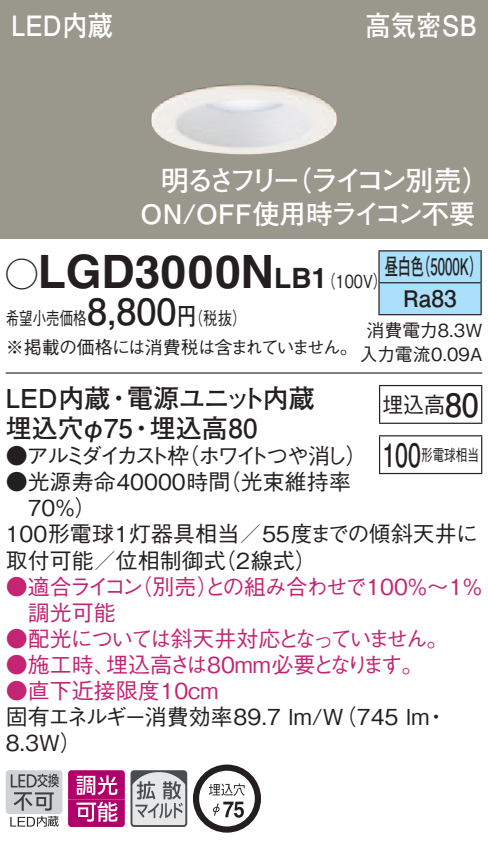
<style>
.page{position:relative;width:488px;height:857px;background:#fff}
.page>*{position:absolute;margin:0;border:0;box-sizing:border-box;transform-origin:0 0}
.t1{font:700 46px "Helvetica LT Std";color:#231f20}
.t2{font:700 36px "Futo Go B101 Pro";color:#231f20}
.t3{font:700 32px "Futo Go B101 Pro";color:#231f20;scale:.72 1}
.t4{font:700 32px "Futo Go B101 Pro";color:#231f20;scale:.95 1}
.t5{font:700 28px "Futo Go B101 Pro";letter-spacing:-.035em;color:#fff}
.t6{font:700 28px "Futo Go B101 Pro";letter-spacing:-.035em;color:#fff;scale:.9 1}
.t7{font:700 28px "Helvetica LT Std";color:#231f20}
.t8{font:700 26.8px "Futo Go B101 Pro";letter-spacing:-.005em;color:#fff}
.t9{font:700 26px "Futo Go B101 Pro";color:#231f20}
.t10{font:700 26px "Futo Go B101 Pro";letter-spacing:-.05em;color:#231f20}
.t11{font:700 22.8px/32px "Futo Go B101 Pro";color:#231f20;scale:.58 1}
.t12{font:500 22px/26px "Gothic BBB Pro";color:#231f20}
.t13{font:500 22px/26px "Gothic BBB Pro";letter-spacing:-.095em;color:#c32573}
.t14{font:500 22px/26px "Gothic BBB Pro";letter-spacing:-.035em;color:#c32573;text-align:center}
.t15{font:500 22px "Gothic BBB Pro";color:#c32573}
.t16{font:500 22px "Gothic BBB Pro";letter-spacing:-.15em;color:#231f20}
.t17{font:500 22px "Gothic BBB Pro";letter-spacing:-.18em;color:#231f20}
.t18{font:500 22px "Gothic BBB Pro";color:#231f20;scale:.95 1}
.t19{font:500 18px/28px "Gothic BBB Pro";letter-spacing:-.04em;color:#231f20;scale:.75 1}
.t20{font:500 18px/24px "Gothic BBB Pro";color:#231f20;text-align:center}
.t21{font:500 18px "Gothic BBB Pro";color:#231f20;scale:.8 1}
.t22{font:500 16px "Gothic BBB Pro";color:#231f20;scale:.72 1}
.s1{font-family:"Ford Classification 1";font-weight:400;font-size:32px}
.s2{font-family:"Futo Go B101 Pro";font-weight:700;font-size:24px}
.s3{font-size:46px}
.s4{font-family:"Helvetica LT Std";font-weight:700;font-size:28px}
</style>
<div class="page">
<div style="left:0;top:0;width:488px;height:238px;background:#9a988c"></div>
<img style="left:151px;top:84px;width:186px;height:70px">
<div style="left:6px;top:769px;width:56px;height:44px;background:#d1d2d4;border-radius:3px"></div>
<svg style="left:10px;top:773px;width:49px;height:53px"></svg>
<svg style="left:68px;top:770px;width:57px;height:56px;background:#c33e8e"></svg>
<svg style="left:133px;top:772px;width:51px;height:51px;background:#babbbd"></svg>
<div style="left:130px;top:769px;width:57px;height:57px;border:2px solid #4b4c4d;border-radius:3px"></div>
<svg style="left:193px;top:764px;width:68px;height:68px"></svg>
<hr style="left:6px;top:372px;width:476px;height:1px;background:#231f20">
<div style="left:379px;top:251px;width:101px;height:63px;background:#aae0f9"></div>
<hr style="left:378px;top:250px;width:103px;height:1px;background:#231f20">
<hr style="left:378px;top:251px;width:1px;height:31px;background:#231f20">
<hr style="left:480px;top:251px;width:1px;height:31px;background:#231f20">
<hr style="left:378px;top:282px;width:103px;height:1px;background:#231f20">
<hr style="left:378px;top:283px;width:1px;height:31px;background:#231f20">
<hr style="left:480px;top:283px;width:1px;height:31px;background:#231f20">
<hr style="left:378px;top:314px;width:103px;height:1px;background:#231f20">
<hr style="left:379px;top:386px;width:1px;height:36px;background:#231f20">
<hr style="left:379px;top:384px;width:103px;height:2px;background:#231f20">
<hr style="left:481px;top:386px;width:1px;height:36px;background:#231f20">
<hr style="left:379px;top:422px;width:103px;height:2px;background:#231f20">
<hr style="left:379px;top:436px;width:1px;height:36px;background:#231f20">
<hr style="left:379px;top:435px;width:103px;height:1px;background:#231f20">
<hr style="left:481px;top:436px;width:1px;height:36px;background:#231f20">
<hr style="left:379px;top:472px;width:103px;height:2px;background:#231f20">
<p class="t6" style="left:11px;top:3px;width:114px">LED内蔵</p>
<p class="t6" style="left:365px;top:3px;width:125px">高気密SB</p>
<p class="t5" style="left:284px;top:158px;width:208px">（ライコン別売(</p>
<p class="t5" style="left:161px;top:158px;width:141px">明るさフリー</p>
<p class="t8" style="left:140px;top:192px;width:336px">ON/OFF使用時ライコン不要</p>
<h1 class="t1" style="left:6px;top:243px;width:236px"><span class="s1">A</span>LGD3000</h1>
<p class="t21" style="left:177px;top:304px;width:88px">（<span class="s2">円</span>税抜(</p>
<p class="t7" style="left:241px;top:261px;width:72px"><span class="s3">N</span>LB</p>
<p class="t11" style="left:417px;top:248px;width:115px">（5000 (K</p>
<p class="t11" style="left:403px;top:248px;width:94px;text-indent:-19px">昼白色<br>Ra83</p>
<p class="t21" style="left:311px;top:266px;width:96px">（<span class="s4">1</span> 100 (V</p>
<h2 class="t2" style="left:87px;top:283px;width:91px">8,800</h2>
<p class="t19" style="left:6px;top:302px;width:471px">希望小売価格<br>※掲載の価格には消費税は含まれていません。</p>
<p class="t10" style="left:127px;top:377px;width:189px">電源ユニット内蔵</p>
<p class="t20" style="left:359px;top:315px;width:124px">消費電力8.3W入力電流0.09A</p>
<p class="t9" style="left:6px;top:377px;width:106px">LED内蔵</p>
<h3 class="t4" style="left:445px;top:378px;width:37px">80</h3>
<p class="t18" style="left:382px;top:386px;width:67px">埋込高</p>
<p class="t22" style="left:421px;top:441px;width:82px">形電球相当</p>
<p class="t9" style="left:106px;top:377px;width:27px">・</p>
<p class="t9" style="left:150px;top:407px;width:109px">埋込高80</p>
<p class="t9" style="left:6px;top:407px;width:129px">埋込穴φ75</p>
<p class="t9" style="left:128px;top:407px;width:27px">・</p>
<h3 class="t3" style="left:382px;top:429px;width:55px">100</h3>
<p class="t16" style="left:177px;top:438px;width:191px">（ホワイトつや消し(</p>
<p class="t17" style="left:6px;top:438px;width:185px">●アルミダイカスト枠</p>
<p class="t12" style="left:219px;top:466px;width:133px">（光束維持率</p>
<p class="t12" style="left:6px;top:466px;width:226px">●光源寿命40000時間</p>
<p class="t12" style="left:28px;top:492px;width:70px">70％(</p>
<p class="t12" style="left:6px;top:518px;width:473px">100形電球1灯器具相当／55度までの傾斜天井に</p>
<p class="t12" style="left:214px;top:544px;width:104px">（2線式(</p>
<p class="t12" style="left:6px;top:544px;width:221px">取付可能／位相制御式</p>
<p class="t14" style="left:130px;top:570px;width:354px">（別売との組み合わせで100％~1％</p>
<p class="t14" style="left:196px;top:570px;width:23px">）</p>
<p class="t14" style="left:6px;top:570px;width:139px">●適合ライコン調光可能</p>
<p class="t13" style="left:106px;top:622px;width:344px;text-indent:-100px">●配光については斜天井対応となっていません。埋込高さは80mm必要となります。</p>
<p class="t14" style="left:6px;top:648px;width:112px">●施工時、</p>
<p class="t15" style="left:6px;top:672px;width:214px">●直下近接限度10cm</p>
<p class="t12" style="left:6px;top:700px;width:425px">固有エネルギー消費効率89.7 lm （W/ 745 lm<br>8.3W(</p>
<p class="t12" style="left:425px;top:700px;width:23px">・</p>
</div>
